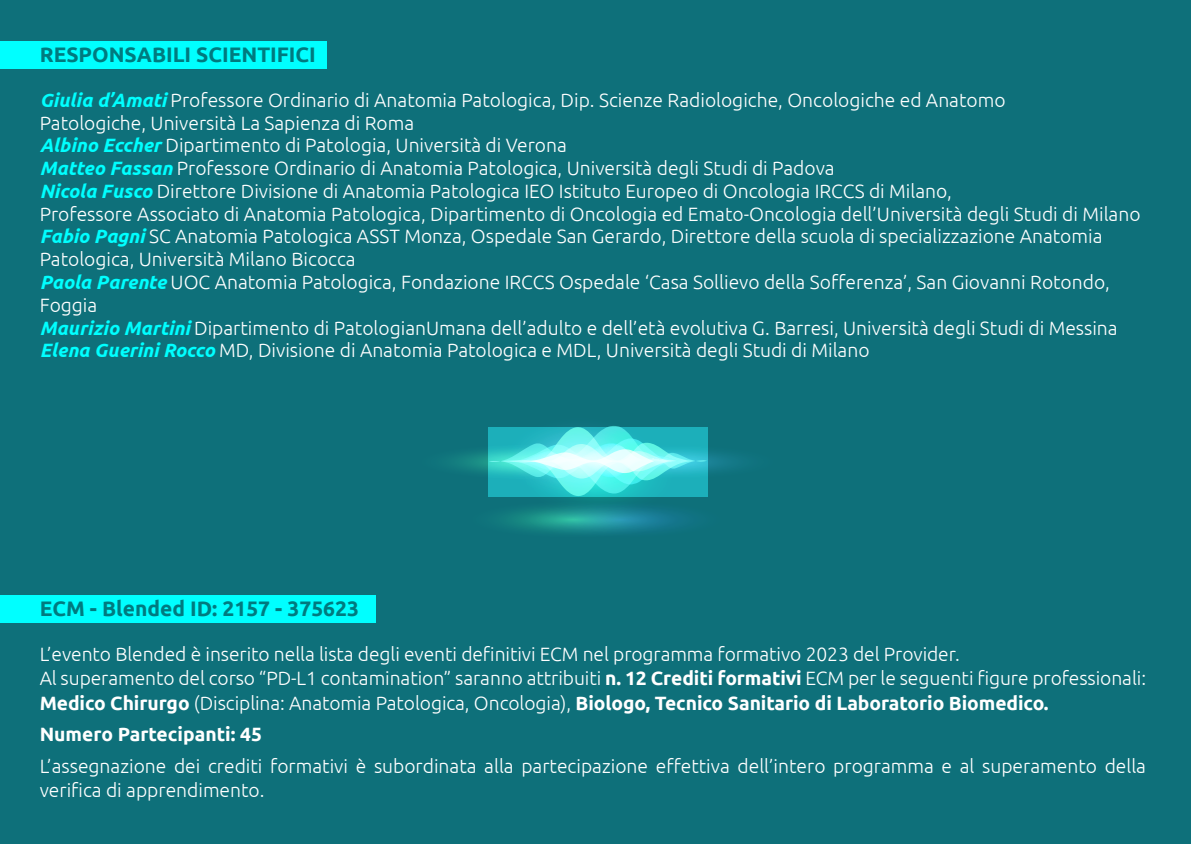
<style>
.page{position:relative;width:1191px;height:844px;background:#fff}
.page>*{position:absolute;margin:0;border:0;box-sizing:border-box;transform-origin:0 0}
.t1{font:700 21px "Ubuntu";color:#007a7f}
.t2{font:300 19.25px/22.8px "Ubuntu";color:#fff}
.t3{font:700 19.25px "Ubuntu";color:#fff}
.s1{font-weight:700;font-style:italic;color:#0ff}
.s2{font-weight:700}
</style>
<div class="page">
<div style="left:0;top:0;width:1191px;height:843px;background:#0e707a"></div>
<svg style="left:517px;top:429px;width:162px;height:91px"></svg>
<svg style="left:498px;top:413px;width:162px;height:90px"></svg>
<div style="left:468px;top:500px;width:209px;height:37px;background:#0f747c;border-radius:50%"></div>
<svg style="left:515px;top:500px;width:208px;height:37px"></svg>
<svg style="left:417px;top:443px;width:227px;height:36px"></svg>
<svg style="left:554px;top:443px;width:226px;height:36px"></svg>
<svg style="left:489px;top:426px;width:218px;height:70px;background:#55d4d7"></svg>
<div style="left:0;top:41px;width:326px;height:28px;background:#0ff"></div>
<div style="left:0;top:595px;width:375px;height:27px;background:#0ff"></div>
<p class="t1" style="left:40px;top:42px;width:278px">RESPONSABILI SCIENTIFICI</p>
<p class="t2" style="left:40px;top:88px;width:1102px"><span class="s1">Giulia d’Amati</span> Professore Ordinario di Anatomia Patologica, Dip. Scienze Radiologiche, Oncologiche ed Anatomo<br>Patologiche, Università La Sapienza di Roma<br><span class="s1">Albino Eccher</span> Dipartimento di Patologia, Università di Verona<br><span class="s1">Matteo Fassan</span> Professore Ordinario di Anatomia Patologica, Università degli Studi di Padova<br><span class="s1">Nicola Fusco</span> Direttore Divisione di Anatomia Patologica IEO Istituto Europeo di Oncologia IRCCS di Milano,<br>Professore Associato di Anatomia Patologica, Dipartimento di Oncologia ed Emato-Oncologia dell’Università degli Studi di Milano <span class="s1">Fabio Pagni</span> SC Anatomia Patologica ASST Monza, Ospedale San Gerardo, Direttore della scuola di specializzazione Anatomia Patologica, Università Milano Bicocca<br><span class="s1">Paola Parente</span> UOC Anatomia Patologica, Fondazione IRCCS Ospedale ‘Casa Sollievo della Sofferenza’, San Giovanni Rotondo, Foggia<br><span class="s1">Maurizio Martini</span> Dipartimento di PatologianUmana dell’adulto e dell’età evolutiva G. Barresi, Università degli Studi di Messina <span class="s1">Elena Guerini Rocco</span> MD, Divisione di Anatomia Patologica e MDL, Università degli Studi di Milano</p>
<p class="t1" style="left:40px;top:595px;width:321px">ECM - Blended ID: 2157 - 375623</p>
<p class="t2" style="left:40px;top:641px;width:1107px;line-height:24.5px">L’evento Blended è inserito nella lista degli eventi definitivi ECM nel programma formativo 2023 del Provider.<br>Al superamento del corso “PD-L1 contamination” saranno attribuiti <span class="s2">n. 12 Crediti formativi</span> ECM per le seguenti figure professionali:<br><span class="s2">Medico Chirurgo</span> (Disciplina: Anatomia Patologica, Oncologia), <span class="s2">Biologo, Tecnico Sanitario di Laboratorio Biomedico.</span></p>
<p class="t3" style="left:40px;top:722px;width:224px">Numero Partecipanti: 45</p>
<p class="t2" style="left:40px;top:753px;width:1107px;line-height:24.5px">L’assegnazione dei crediti formativi è subordinata alla partecipazione effettiva dell’intero programma e al superamento della verifica di apprendimento.</p>
</div>
